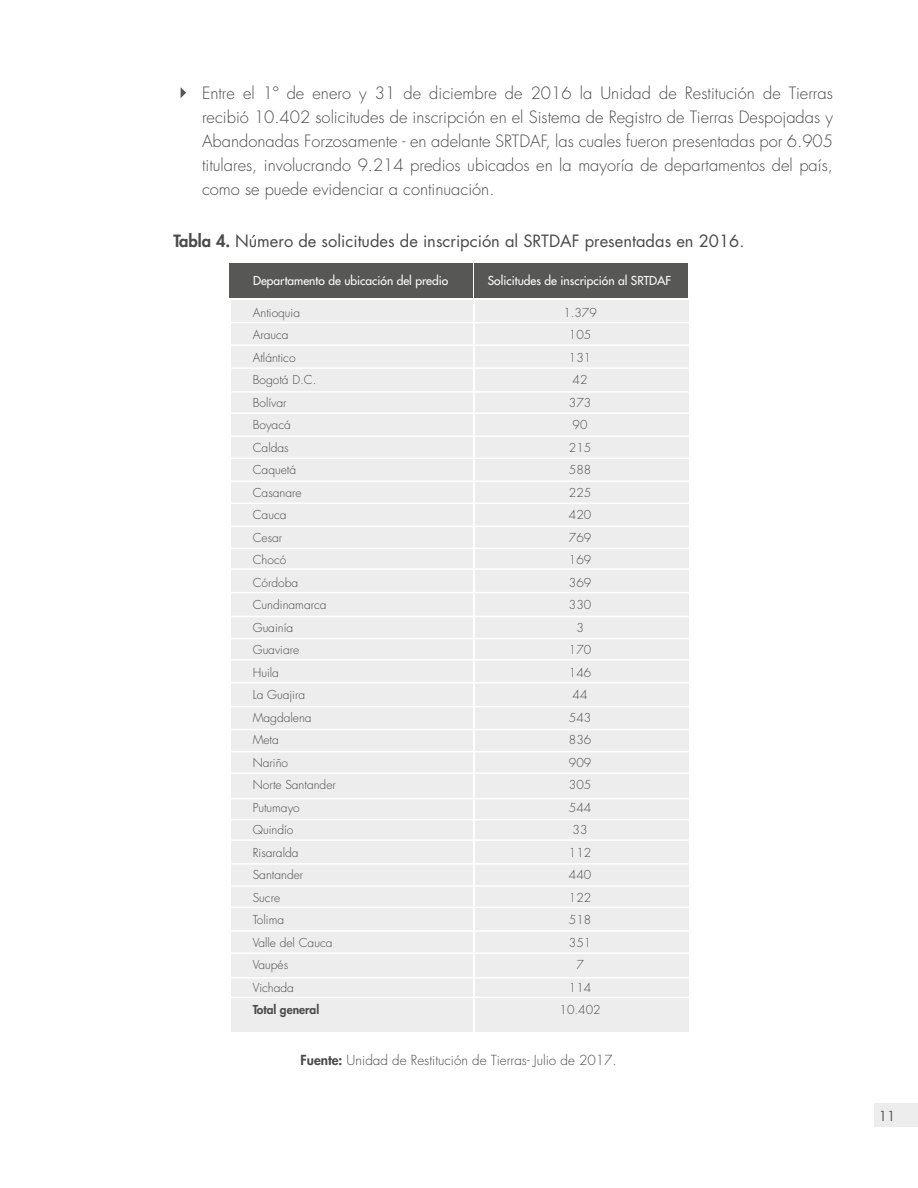
<style>
.page{position:relative;width:918px;height:1188px;background:#fff}
.page>*{position:absolute;margin:0;border:0;box-sizing:border-box;transform-origin:0 0}
.t1{font:300 16.5px/24px "Futura Std";color:#4a4a49;text-align:justify}
.t2{font:16.5px "Futura Std";color:#4a4a49}
.t3{font:300 13.5px "Futura Std";color:#4a4a49}
.t4{font:13.5px "Futura Std";color:#575756}
.t5{font:300 12px/22.5px "Futura Std";color:#4a4a49}
.t6{font:500 12px "Futura Std";color:#fff}
.t7{font:800 12px "Futura Std";color:#4a4a49}
.s1{font-weight:800}
</style>
<div class="page">
<div style="left:874px;top:1103px;width:44px;height:24px;background:#ededed"></div>
<svg style="left:181px;top:87px;width:5px;height:11px"></svg>
<div style="left:229px;top:264px;width:244px;height:34px;background:#575756"></div>
<div style="left:474px;top:264px;width:214px;height:34px;background:#575756"></div>
<div style="left:231px;top:300px;width:241px;height:731px;background:#ededed"></div>
<div style="left:475px;top:300px;width:214px;height:731px;background:#ededed"></div>
<hr style="left:227px;top:322px;width:464px;height:1px;background:#fff">
<hr style="left:227px;top:412px;width:464px;height:2px;background:#fff">
<hr style="left:227px;top:503px;width:464px;height:1px;background:#fff">
<hr style="left:227px;top:659px;width:464px;height:2px;background:#fff">
<hr style="left:227px;top:819px;width:464px;height:1px;background:#fff">
<hr style="left:227px;top:367px;width:464px;height:2px;background:#fff">
<hr style="left:227px;top:458px;width:464px;height:1px;background:#fff">
<hr style="left:227px;top:616px;width:464px;height:1px;background:#fff">
<hr style="left:227px;top:772px;width:464px;height:2px;background:#fff">
<hr style="left:227px;top:548px;width:464px;height:1px;background:#fff">
<hr style="left:227px;top:706px;width:464px;height:1px;background:#fff">
<hr style="left:227px;top:863px;width:464px;height:2px;background:#fff">
<hr style="left:227px;top:930px;width:464px;height:2px;background:#fff">
<hr style="left:227px;top:344px;width:464px;height:2px;background:#fff">
<hr style="left:227px;top:435px;width:464px;height:2px;background:#fff">
<hr style="left:227px;top:592px;width:464px;height:1px;background:#fff">
<hr style="left:227px;top:751px;width:464px;height:1px;background:#fff">
<hr style="left:227px;top:526px;width:464px;height:1px;background:#fff">
<hr style="left:227px;top:682px;width:464px;height:2px;background:#fff">
<hr style="left:227px;top:839px;width:464px;height:2px;background:#fff">
<hr style="left:227px;top:391px;width:464px;height:2px;background:#fff">
<hr style="left:227px;top:480px;width:464px;height:2px;background:#fff">
<hr style="left:227px;top:638px;width:464px;height:1px;background:#fff">
<hr style="left:227px;top:798px;width:464px;height:1px;background:#fff">
<hr style="left:227px;top:568px;width:464px;height:2px;background:#fff">
<hr style="left:227px;top:729px;width:464px;height:1px;background:#fff">
<hr style="left:227px;top:885px;width:464px;height:2px;background:#fff">
<hr style="left:227px;top:952px;width:464px;height:2px;background:#fff">
<hr style="left:227px;top:907px;width:464px;height:1px;background:#fff">
<hr style="left:227px;top:977px;width:464px;height:2px;background:#fff">
<hr style="left:227px;top:997px;width:464px;height:1px;background:#fff">
<p class="t1" style="left:202px;top:81px;width:632px">Entre el 1º de enero y 31 de diciembre de 2016 la Unidad de Restitución de Tierras recibió 10.402 solicitudes de inscripción en el Sistema de Registro de Tierras Despojadas y Abandonadas Forzosamente - en adelante SRTDAF, las cuales fueron presentadas por 6.905 titulares, involucrando 9.214 predios ubicados en la mayoría de departamentos del país, como se puede evidenciar a continuación.</p>
<p class="t2" style="left:174px;top:231px;width:572px"><span class="s1">Tabla 4.</span> Número de solicitudes de inscripción al SRTDAF presentadas en 2016.</p>
<p class="t6" style="left:253px;top:273px;width:197px">Departamento de ubicación del predio</p>
<p class="t6" style="left:488px;top:273px;width:185px">Solicitudes de inscripción al SRTDAF</p>
<p class="t5" style="left:253px;top:301px;width:85px">Antioquia<br>Arauca<br>Atlántico<br>Bogotá D.C.<br>Bolívar<br>Boyacá<br>Caldas<br>Caquetá<br>Casanare<br>Cauca<br>Cesar<br>Chocó<br>Córdoba<br>Cundinamarca<br>Guainía<br>Guaviare<br>Huila<br>La Guajira<br>Magdalena<br>Meta<br>Nariño<br>Norte Santander<br>Putumayo<br>Quindío<br>Risaralda<br>Santander<br>Sucre<br>Tolima<br>Valle del Cauca<br>Vaupés<br>Vichada</p>
<p class="t7" style="left:253px;top:1002px;width:68px">Total general</p>
<p class="t5" style="left:560px;top:301px;width:42px;text-align:center">1.379<br>105<br>131<br>42<br>373<br>90<br>215<br>588<br>225<br>420<br>769<br>169<br>369<br>330<br>3<br>170<br>146<br>44<br>543<br>836<br>909<br>305<br>544<br>33<br>112<br>440<br>122<br>518<br>351<br>7<br>114<br>10.402</p>
<p class="t3" style="left:301px;top:1052px;width:318px"><span class="s1">Fuente:</span> Unidad de Restitución de Tierras- Julio de 2017.</p>
<p class="t4" style="left:879px;top:1107px;width:18px">11</p>
</div>
